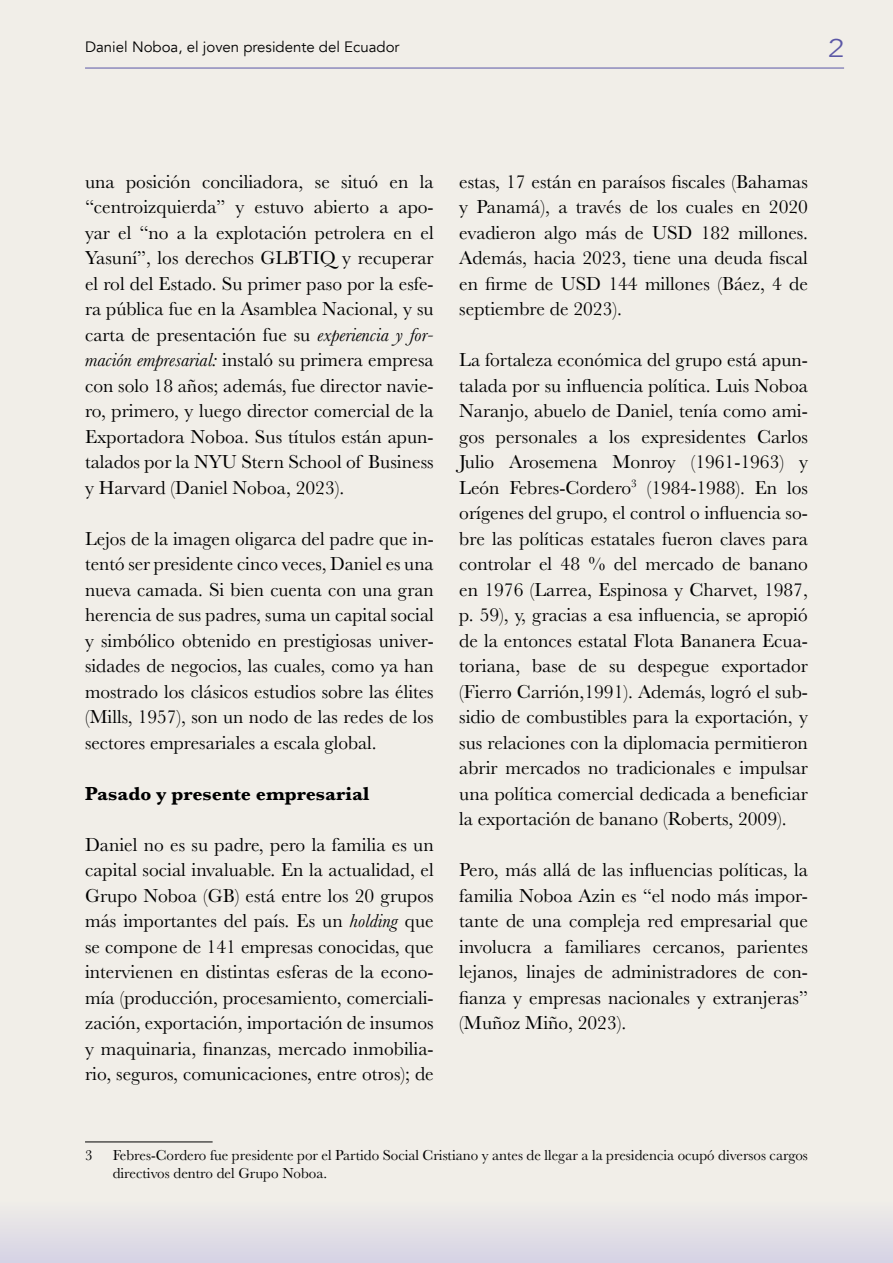
<style>
.page{position:relative;width:893px;height:1263px;background:#f1eee8}
.page>*{position:absolute;margin:0;border:0;box-sizing:border-box;transform-origin:0 0}
.t1{font:300 25.5px "Avenir";color:#5b57a6;scale:1.2 1}
.t2{font:19.5px/25.5px "Baskerville";color:#000;text-align:justify}
.t3{font:700 19.5px "Baskerville";color:#000}
.t4{font:15px/18px "Baskerville";color:#000}
.t5{font:15px "Avenir";color:#000}
.s1{font-style:italic}
</style>
<div class="page">
<hr style="left:85px;top:68px;width:759px;height:1px;background:#5b57a6">
<div style="left:0;top:1200px;width:893px;height:63px;background:linear-gradient(to right,#e3e0e6,#e3e0e6)"></div>
<hr style="left:85px;top:1142px;width:128px;height:1px;background:#000">
<p class="t5" style="left:85px;top:38px;width:316px">Daniel Noboa, el joven presidente del Ecuador</p>
<h1 class="t1" style="left:828px;top:34px;width:15px">2</h1>
<p class="t2" style="left:85px;top:169px;width:350px">una posición conciliadora, se situó en la “centroizquierda” y estuvo abierto a apo&shy;yar el “no a la explotación petrolera en el Yasuní”, los derechos GLBTIQ y recuperar el rol del Estado. Su primer paso por la esfe&shy;ra pública fue en la Asamblea Nacional, y su carta de presentación fue su <span class="s1">experiencia y for&shy;mación empresarial:</span> instaló su primera empresa con solo 18 años; además, fue director navie&shy;ro, primero, y luego director comercial de la Exportadora Noboa. Sus títulos están apun&shy;talados por la NYU Stern School of Business y Harvard (Daniel Noboa, 2023).</p>
<p class="t2" style="left:85px;top:526px;width:350px">Lejos de la imagen oligarca del padre que in&shy;tentó ser presidente cinco veces, Daniel es una nueva camada. Si bien cuenta con una gran herencia de sus padres, suma un capital social y simbólico obtenido en prestigiosas univer&shy;sidades de negocios, las cuales, como ya han mostrado los clásicos estudios sobre las élites (Mills, 1957), son un nodo de las redes de los sectores empresariales a escala global.</p>
<p class="t3" style="left:85px;top:780px;width:286px">Pasado y presente empresarial</p>
<p class="t2" style="left:85px;top:832px;width:350px">Daniel no es su padre, pero la familia es un capital social invaluable. En la actualidad, el Grupo Noboa (GB) está entre los 20 grupos más importantes del país. Es un <span class="s1">holding</span> que se compone de 141 empresas conocidas, que intervienen en distintas esferas de la econo&shy;mía (producción, procesamiento, comerciali&shy;zación, exportación, importación de insumos y maquinaria, finanzas, mercado inmobilia&shy;rio, seguros, comunicaciones, entre otros); de</p>
<p class="t2" style="left:459px;top:169px;width:350px">estas, 17 están en paraísos fiscales (Bahamas y Panamá), a través de los cuales en 2020 evadieron algo más de USD 182 millones.<br>Además, hacia 2023, tiene una deuda fiscal en firme de USD 144 millones (Báez, 4 de septiembre de 2023).</p>
<p class="t2" style="left:459px;top:347px;width:350px">La fortaleza económica del grupo está apun&shy;talada por su influencia política. Luis Noboa Naranjo, abuelo de Daniel, tenía como ami&shy;gos personales a los expresidentes Carlos Julio Arosemena Monroy (1961-1963) y León Febres-Cordero<sup>3</sup> (1984-1988). En los orígenes del grupo, el control o influencia so&shy;bre las políticas estatales fueron claves para controlar el 48 % del mercado de banano en 1976 (Larrea, Espinosa y Charvet, 1987, p. 59), y, gracias a esa influencia, se apropió de la entonces estatal Flota Bananera Ecua&shy;toriana, base de su despegue exportador (Fierro Carrión,1991). Además, logró el sub&shy;sidio de combustibles para la exportación, y sus relaciones con la diplomacia permitieron abrir mercados no tradicionales e impulsar una política comercial dedicada a beneficiar la exportación de banano (Roberts, 2009).</p>
<p class="t2" style="left:459px;top:857px;width:350px">Pero, más allá de las influencias políticas, la familia Noboa Azin es “el nodo más impor&shy;tante de una compleja red empresarial que involucra a familiares cercanos, parientes lejanos, linajes de administradores de con&shy;fianza y empresas nacionales y extranjeras” (Muñoz Miño, 2023).</p>
<p class="t4" style="left:85px;top:1146px;width:9px">3</p>
<p class="t4" style="left:113px;top:1146px;width:697px">Febres-Cordero fue presidente por el Partido Social Cristiano y antes de llegar a la presidencia ocupó diversos cargos directivos dentro del Grupo Noboa.</p>
</div>
